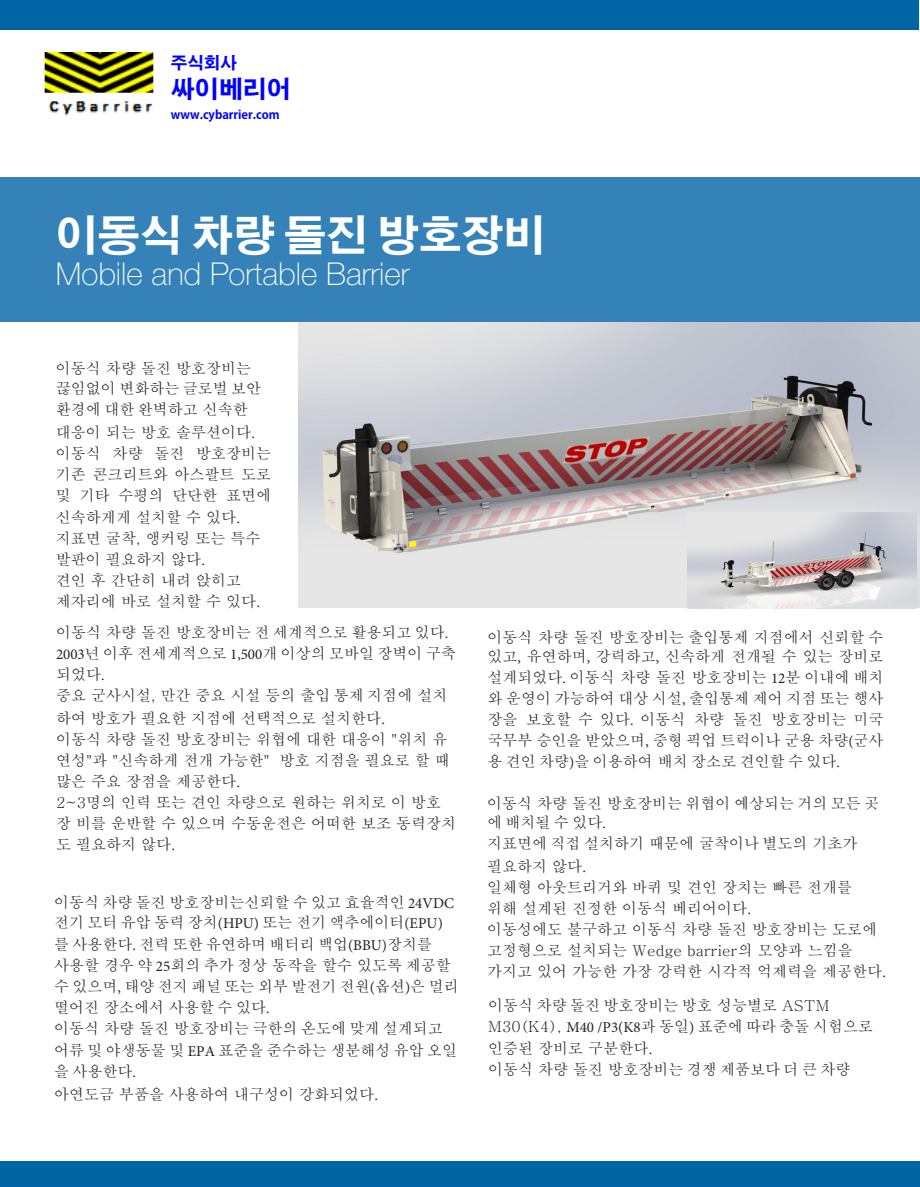
<style>
.page{position:relative;width:920px;height:1187px;background:#fff}
.page>*{position:absolute;margin:0;border:0;box-sizing:border-box;transform-origin:0 0}
.t1{font:700 42px "Adobe Gothic Std";color:#fff}
.t2{font:100 31.5px "Helvetica Neue LT Std";color:#fff}
.t3{font:700 24px "Adobe Gothic Std";color:#00f}
.t4{font:700 16.5px "Adobe Gothic Std";color:#00f}
.t5{font:500 15px/21px "Adobe Myungjo Std";color:#231f20}
.t6{font:700 12px "Adobe Gothic Std";color:#00f}
.s1{font-family:"Minion Pro";font-weight:400}
</style>
<div class="page">
<img style="left:298px;top:322px;width:621px;height:285px">
<div style="left:0;top:0;width:919px;height:29px;background:#0065a4"></div>
<div style="left:0;top:1161px;width:920px;height:26px;background:#0065a4"></div>
<div style="left:0;top:178px;width:920px;height:144px;background:#3582b9"></div>
<img style="left:44px;top:52px;width:110px;height:64px">
<img style="left:687px;top:513px;width:229px;height:96px">
<p class="t4" style="left:171px;top:53px;width:67px">주식회사</p>
<h3 class="t3" style="left:171px;top:74px;width:121px">싸이베리어</h3>
<p class="t6" style="left:171px;top:107px;width:110px">www.cybarrier.com</p>
<h1 class="t1" style="left:56px;top:210px;width:491px">이동식 차량 돌진 방호장비</h1>
<h2 class="t2" style="left:56px;top:256px;width:355px">Mobile and Portable Barrier</h2>
<p class="t5" style="left:56px;top:359px;width:207px;line-height:19.2px">이동식 차량 돌진 방호장비는 끊임없이 변화하는 글로벌 보안</p>
<p class="t5" style="left:56px;top:398px;width:201px;line-height:23px">환경에 대한 완벽하고 신속한 대응이 되는 방호 솔루션이다.</p>
<p class="t5" style="left:56px;top:443px;width:216px">이동식 차량 돌진 방호장비는 기존 콘크리트와 아스팔트 도로 및 기타 수평의 단단한 표면에 신속하게게 설치할 수 있다. 지표면 굴착, 앵커링 또는 특수 발판이 필요하지 않다.<br>견인 후 간단히 내려 앉히고 제자리에 바로 설치할 수 있다.</p>
<p class="t5" style="left:56px;top:622px;width:401px">이동식 차량 돌진 방호장비는 전 세계적으로 활용되고 있다<span class="s1">.<br>2003</span>년 이후 전세계적으로 <span class="s1">1,500</span>개 이상의 모바일 장벽이 구축 되었다<span class="s1">.<br></span>중요 군사시설, 만간 중요 시설 등의 출입 통제 지점에 설치</p>
<p class="t5" style="left:56px;top:708px;width:401px">하여 방호가 필요한 지점에 선택적으로 설치한다.<br>이동식 차량 돌진 방호장비는 위협에 대한 대응이 "위치 유 연성"과 "신속하게 전개 가능한" 방호 지점을 필요로 할 때 많은 주요 장점을 제공한다.<br>2~3명의 인력 또는 견인 차량으로 원하는 위치로 이 방호 장 비를 운반할 수 있으며 수동운전은 어떠한 보조 동력장치 도 필요하지 않다.</p>
<p class="t5" style="left:54px;top:891px;width:406px">이동식 차량 돌진 방호장비는신뢰할 수 있고 효율적인 <span class="s1">24VDC </span>전기 모터 유압 동력 장치<span class="s1">(HPU)</span> 또는 전기 액추에이터<span class="s1">(EPU) </span>를 사용한다<span class="s1">.</span> 전력 또한 유연하며 배터리 백업<span class="s1">(BBU)</span>장치를 사용할 경우 약 <span class="s1">25</span>회의 추가 정상 동작을 할수 있도록 제공할 수 있으며<span class="s1">,</span> 태양 전지 패널 또는 외부 발전기 전원<span class="s1">(</span>옵션<span class="s1">)</span>은 멀리 떨어진 장소에서 사용할 수 있다<span class="s1">.<br></span>이동식 차량 돌진 방호장비는 극한의 온도에 맞게 설계되고</p>
<p class="t5" style="left:54px;top:1040px;width:404px">어류 및 야생동물 및 <span class="s1">EPA</span> 표준을 준수하는 생분해성 유압 오일 을 사용한다<span class="s1">.</span></p>
<p class="t5" style="left:54px;top:1084px;width:326px">아연도금 부품을 사용하여 내구성이 강화되었다.</p>
<p class="t5" style="left:487px;top:627px;width:398px;line-height:19.2px">이동식 차량 돌진 방호장비는 출입통제 지점에서 신뢰할 수 있고<span class="s1">,</span> 유연하며<span class="s1">,</span> 강력하고<span class="s1">,</span> 신속하게 전개될 수 있는 장비로</p>
<p class="t5" style="left:487px;top:667px;width:398px;text-align:justify">설계되었다<span class="s1">.</span> 이동식 차량 돌진 방호장비는 <span class="s1">12</span>분 이내에 배치 와 운영이 가능하여 대상 시설<span class="s1">,</span> 출입통제 제어 지점 또는 행사 장을 보호할 수 있다<span class="s1">.</span> 이동식 차량 돌진 방호장비는 미국 국무부 승인을 받았으며<span class="s1">,</span> 중형 픽업 트럭이나 군용 차량<span class="s1">(</span>군사 용 견인 차량<span class="s1">)</span>을 이용하여 배치 장소로 견인할 수 있다<span class="s1">.</span></p>
<p class="t5" style="left:487px;top:793px;width:394px;line-height:19.2px">이동식 차량 돌진 방호장비는 위협이 예상되는 거의 모든 곳 에 배치될 수 있다<span class="s1">.</span></p>
<p class="t5" style="left:487px;top:832px;width:372px;line-height:23.1px">지표면에 직접 설치하기 때문에 굴착이나 별도의 기초가 필요하지 않다.</p>
<p class="t5" style="left:487px;top:876px;width:401px">일체형 아웃트리거와 바퀴 및 견인 장치는 빠른 전개를<br>위해 설계된 진정한 이동식 베리어이다.<br>이동성에도 불구하고 이동식 차량 돌진 방호장비는 도로에 고정형으로 설치되는 Wedge barrier의 모양과 느낌을 가지고 있어 가능한 가장 강력한 시각적 억제력을 제공한다.</p>
<p class="t5" style="left:488px;top:995px;width:386px">이동식 차량 돌진 방호장비는 방호 성능별로 ASTM<br>M30(K4), <span class="s1">M40 /P3(K8</span>과 동일<span class="s1">)</span> 표준에 따라 충돌 시험으로 인증된 장비로 구분한다.<br>이동식 차량 돌진 방호장비는 경쟁 제품보다 더 큰 차량</p>
</div>
